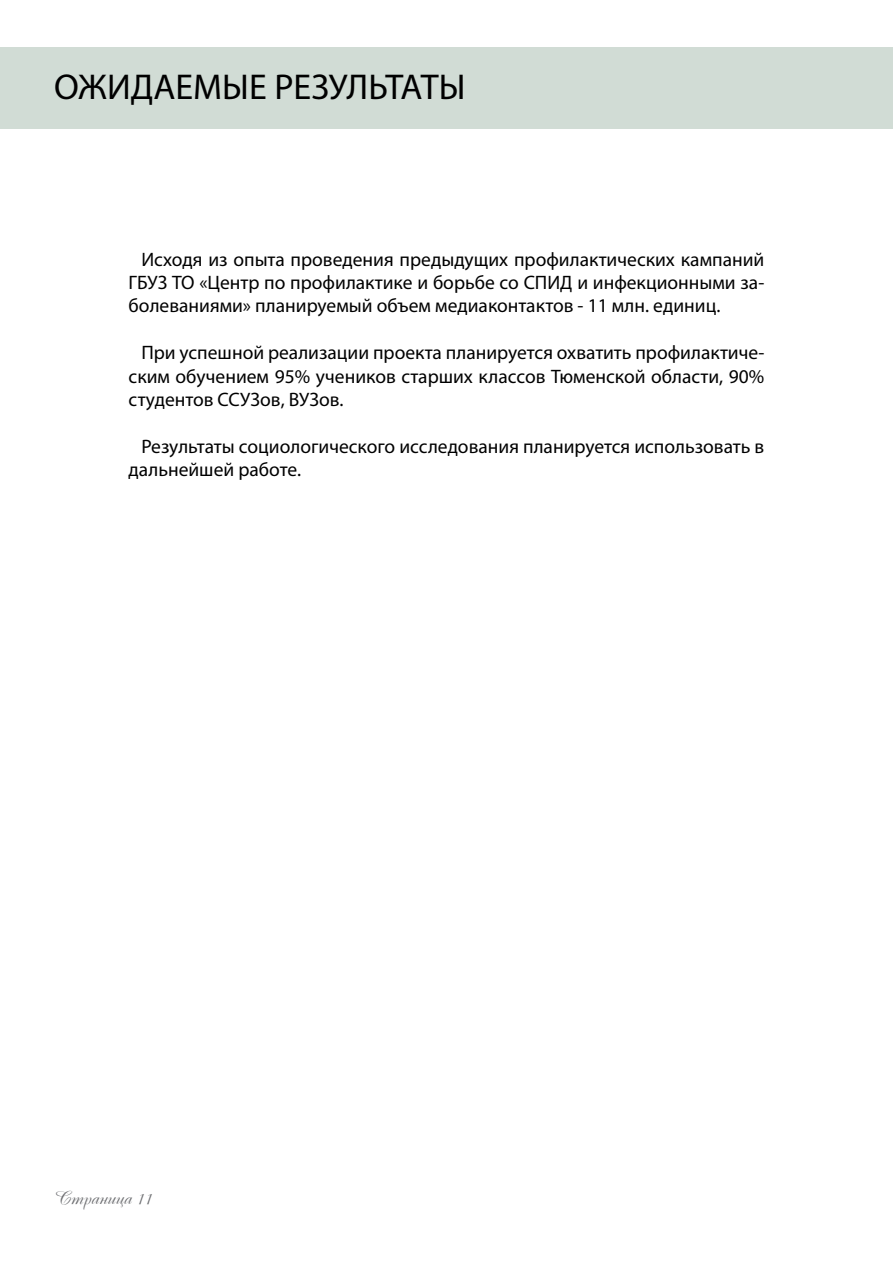
<style>
.page{position:relative;width:893px;height:1263px;background:#fff}
.page>*{position:absolute;margin:0;border:0;box-sizing:border-box;transform-origin:0 0}
.t1{font:36px "Myriad Pro";color:#000}
.t2{font:19.5px/23.4px "Myriad Pro";color:#000;text-align:justify}
.t3{font:18px "Cassandra";color:#6d6e71}
</style>
<div class="page">
<div style="left:0;top:47px;width:893px;height:82px;background:#d1dcd5"></div>
<h1 class="t1" style="left:54px;top:65px;width:413px">ОЖИДАЕМЫЕ РЕЗУЛЬТАТЫ</h1>
<p class="t2" style="left:129px;top:247px;width:637px;text-indent:13px">Исходя из опыта проведения предыдущих профилактических кампаний ГБУЗ ТО «Центр по профилактике и борьбе со СПИД и инфекционными за&shy;болеваниями» планируемый объем медиаконтактов - 11 млн. единиц.</p>
<p class="t2" style="left:129px;top:341px;width:637px;text-indent:13px">При успешной реализации проекта планируется охватить профилактиче&shy;ским обучением 95% учеников старших классов Тюменской области, 90% студентов ССУЗов, ВУЗов.</p>
<p class="t2" style="left:129px;top:434px;width:637px;text-indent:13px">Результаты социологического исследования планируется использовать в дальнейшей работе.</p>
<p class="t3" style="left:54px;top:1187px;width:100px">Страница 11</p>
</div>
